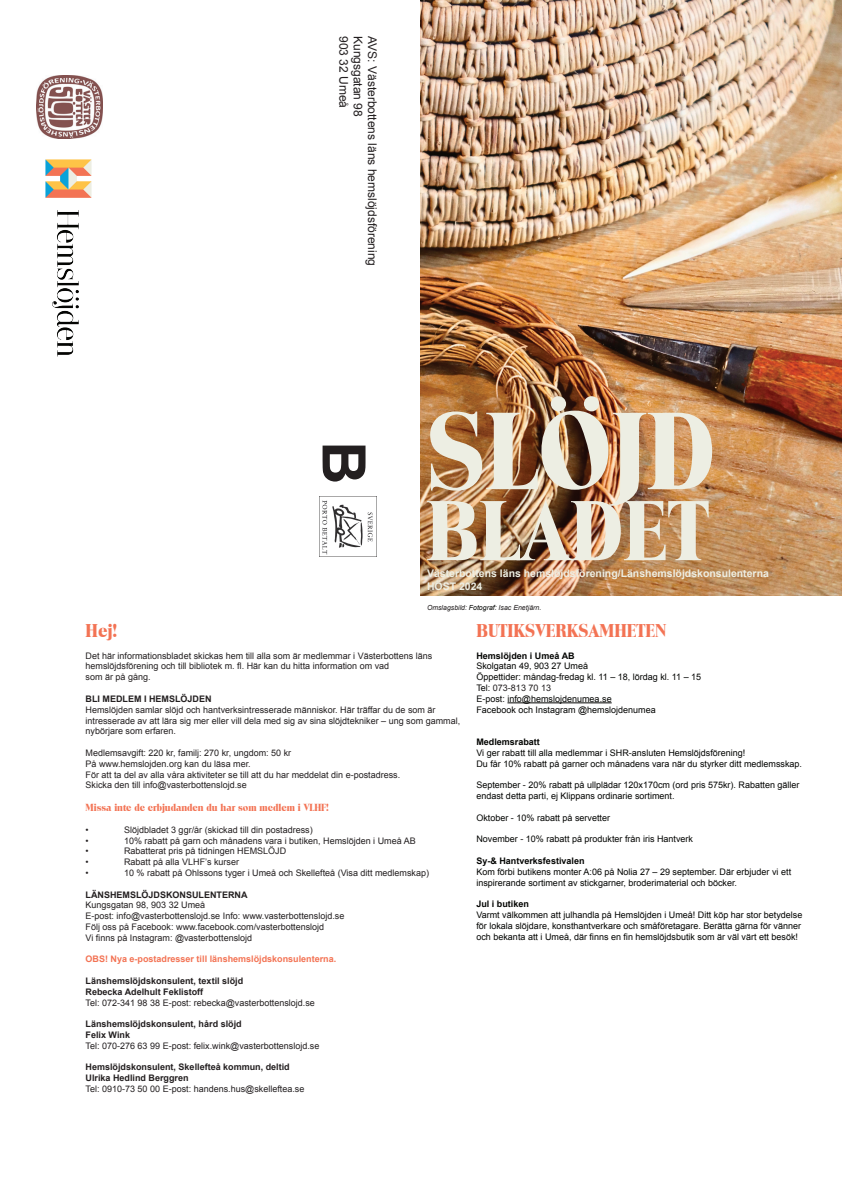
<style>
.page{position:relative;width:842px;height:1191px;background:#fff}
.page>*{position:absolute;margin:0;border:0;box-sizing:border-box;transform-origin:0 0}
.t1{font:700 106px "Toledo";color:#edeee3}
.t2{font:700 82px "Toledo";color:#edeee3}
.t3{font:700 60px "Arial";color:#231f20}
.t4{font:700 18px "Toledo";color:#f37354}
.t5{font:12px "Arial";color:#231f20}
.t6{font:700 10.5px/12.6px "Arial";color:#edeee3}
.t7{font:700 10px "Toledo";color:#f37354}
.t8{font:9px/10.8px "Arial";color:#231f20}
.t9{font:9px/10.8px "Arial";color:#040503}
.t10{font:700 9px/10.8px "Arial";color:#231f20}
.t11{font:700 9px "Arial";color:#040503}
.t12{font:700 9px "Arial";color:#f37354}
.t13{font:italic 7px "Arial";color:#231f20}
.s1{color:#040503}
.s2{color:#231f20}
</style>
<div class="page">
<img style="left:420px;top:0;width:421px;height:595px">
<hr style="left:507px;top:702px;width:105px;height:1px;background:#040503">
<img style="left:36px;top:76px;width:67px;height:63px">
<img style="left:45px;top:160px;width:47px;height:197px">
<img style="left:319px;top:496px;width:58px;height:60px">
<h3 class="t5" style="left:352px;top:36px;width:74px;rotate:90deg">903 32 Umeå</h3>
<h3 class="t5" style="left:366px;top:36px;width:82px;rotate:90deg">Kungsgatan 98</h3>
<h3 class="t5" style="left:380px;top:36px;width:231px;rotate:90deg">AVS: Västerbottens läns hemslöjdsförening</h3>
<h3 class="t3" style="left:384px;top:441px;width:45px;rotate:90deg">B</h3>
<h1 class="t1" style="left:426px;top:388px;width:291px">SLÖJD</h1>
<h2 class="t2" style="left:426px;top:482px;width:284px">BLADET</h2>
<p class="t6" style="left:427px;top:567px;width:343px">Västerbottens läns hemslöjdsförening/Länshemslöjdskonsulenterna<br>HÖST 2024</p>
<p class="t13" style="left:427px;top:603px;width:116px">Omslagsbild: <span class="s1">Fotograf:</span> Isac Enetjärn<span class="s1">.</span></p>
<h3 class="t4" style="left:86px;top:620px;width:33px">Hej!</h3>
<p class="t8" style="left:86px;top:650px;width:348px">Det här informationsbladet skickas hem till alla som är medlemmar i Västerbottens läns hemslöjdsförening och till bibliotek m. fl. Här kan du hitta information om vad<br>som är på gång.</p>
<p class="t10" style="left:86px;top:693px;width:128px">BLI MEDLEM I HEMSLÖJDEN</p>
<p class="t8" style="left:86px;top:704px;width:376px">Hemslöjden samlar slöjd och hantverksintresserade människor. Här träffar du de som är intresserade av att lära sig mer eller vill dela med sig av sina slöjdtekniker – ung som gammal, nybörjare som erfaren.</p>
<p class="t8" style="left:86px;top:747px;width:316px">Medlemsavgift: 220 kr, familj: 270 kr, ungdom: 50 kr<br>På www.hemslojden.org kan du läsa mer.<br>För att ta del av alla våra aktiviteter se till att du har meddelat din e-postadress.<br>Skicka den till info@vasterbottenslojd.se</p>
<p class="t7" style="left:86px;top:801px;width:244px">Missa inte de erbjudanden du har som medlem i VLHF!</p>
<p class="t8" style="left:86px;top:824px;width:5px">•</p>
<p class="t8" style="left:124px;top:824px;width:190px">Slöjdbladet 3 ggr/år (skickad till din postadress)</p>
<p class="t8" style="left:86px;top:835px;width:5px">•</p>
<p class="t8" style="left:124px;top:835px;width:293px">10% rabatt på garn och månadens vara i butiken, Hemslöjden i Umeå AB</p>
<p class="t8" style="left:86px;top:846px;width:5px">•</p>
<p class="t8" style="left:124px;top:846px;width:164px">Rabatterat pris på tidningen HEMSLÖJD</p>
<p class="t8" style="left:86px;top:856px;width:5px">•</p>
<p class="t8" style="left:124px;top:856px;width:116px">Rabatt på alla VLHF’s kurser</p>
<p class="t8" style="left:86px;top:867px;width:5px">•</p>
<p class="t8" style="left:124px;top:867px;width:306px">10 % rabatt på Ohlssons tyger i Umeå och Skellefteå (Visa ditt medlemskap)</p>
<p class="t10" style="left:86px;top:889px;width:163px">LÄNSHEMSLÖJDSKONSULENTERNA</p>
<p class="t8" style="left:86px;top:900px;width:260px">Kungsgatan 98, 903 32 Umeå<br>E-post: info@vasterbottenslojd.se Info: www.vasterbottenslojd.se Följ oss på Facebook: www.facebook.com/vasterbottenslojd<br>Vi finns på Instagram: @vasterbottenslojd</p>
<p class="t12" style="left:86px;top:953px;width:252px">OBS! Nya e-postadresser till länshemslöjdskonsulenterna.</p>
<p class="t10" style="left:86px;top:975px;width:159px">Länshemslöjdskonsulent, textil slöjd<br>Rebecka Adelhult Feklistoff</p>
<p class="t8" style="left:86px;top:997px;width:231px">Tel: 072-341 98 38 E-post: rebecka@vasterbottenslojd.se</p>
<p class="t10" style="left:86px;top:1019px;width:158px">Länshemslöjdskonsulent, hård slöjd<br>Felix Wink</p>
<p class="t8" style="left:86px;top:1040px;width:235px">Tel: 070-276 63 99 E-post: felix.wink@vasterbottenslojd.se</p>
<p class="t10" style="left:86px;top:1062px;width:206px">Hemslöjdskonsulent, Skellefteå kommun, deltid<br>Ulrika Hedlind Berggren</p>
<p class="t8" style="left:86px;top:1083px;width:220px">Tel: 0910-73 50 00 E-post: handens.hus@skelleftea.se</p>
<h3 class="t4" style="left:476px;top:620px;width:192px">BUTIKSVERKSAMHETEN</h3>
<p class="t11" style="left:476px;top:649px;width:100px">Hemslöjden i Umeå AB</p>
<p class="t9" style="left:476px;top:661px;width:226px">Skolgatan 49, 903 27 Umeå<br>Öppettider: måndag-fredag kl. 11 – 18, lördag kl. 11 – 15<br>Tel: <span class="s2">073-813 70 13<br></span>E-post: info@hemslojdenumea.se<br>Facebook och Instagram @hemslojdenumea</p>
<p class="t11" style="left:476px;top:736px;width:65px">Medlemsrabatt</p>
<p class="t9" style="left:476px;top:747px;width:327px">Vi ger rabatt till alla medlemmar i SHR-ansluten Hemslöjdsförening!<br>Du får 10% rabatt på garner och månadens vara när du styrker ditt medlemsskap.</p>
<p class="t9" style="left:476px;top:780px;width:325px">September - 20% rabatt på ullplädar 120x170cm (ord pris 575kr). Rabatten gäller endast detta parti, ej Klippans ordinarie sortiment.</p>
<p class="t9" style="left:476px;top:812px;width:135px">Oktober - 10% rabatt på servetter</p>
<p class="t9" style="left:476px;top:834px;width:218px">November - 10% rabatt på produkter från iris Hantverk</p>
<p class="t11" style="left:476px;top:854px;width:110px">Sy-&amp; Hantverksfestivalen</p>
<p class="t9" style="left:476px;top:866px;width:316px">Kom förbi butikens monter A:06 på Nolia 27 – 29 september. Där erbjuder vi ett inspirerande sortiment av stickgarner, broderimaterial och böcker.</p>
<p class="t11" style="left:476px;top:898px;width:54px">Jul i butiken</p>
<p class="t9" style="left:476px;top:909px;width:327px">Varmt välkommen att julhandla på Hemslöjden i Umeå! Ditt köp har stor betydelse för lokala slöjdare, konsthantverkare och småföretagare. Berätta gärna för vänner och bekanta att i Umeå, där finns en fin hemslöjdsbutik som är väl värt ett besök!</p>
</div>
